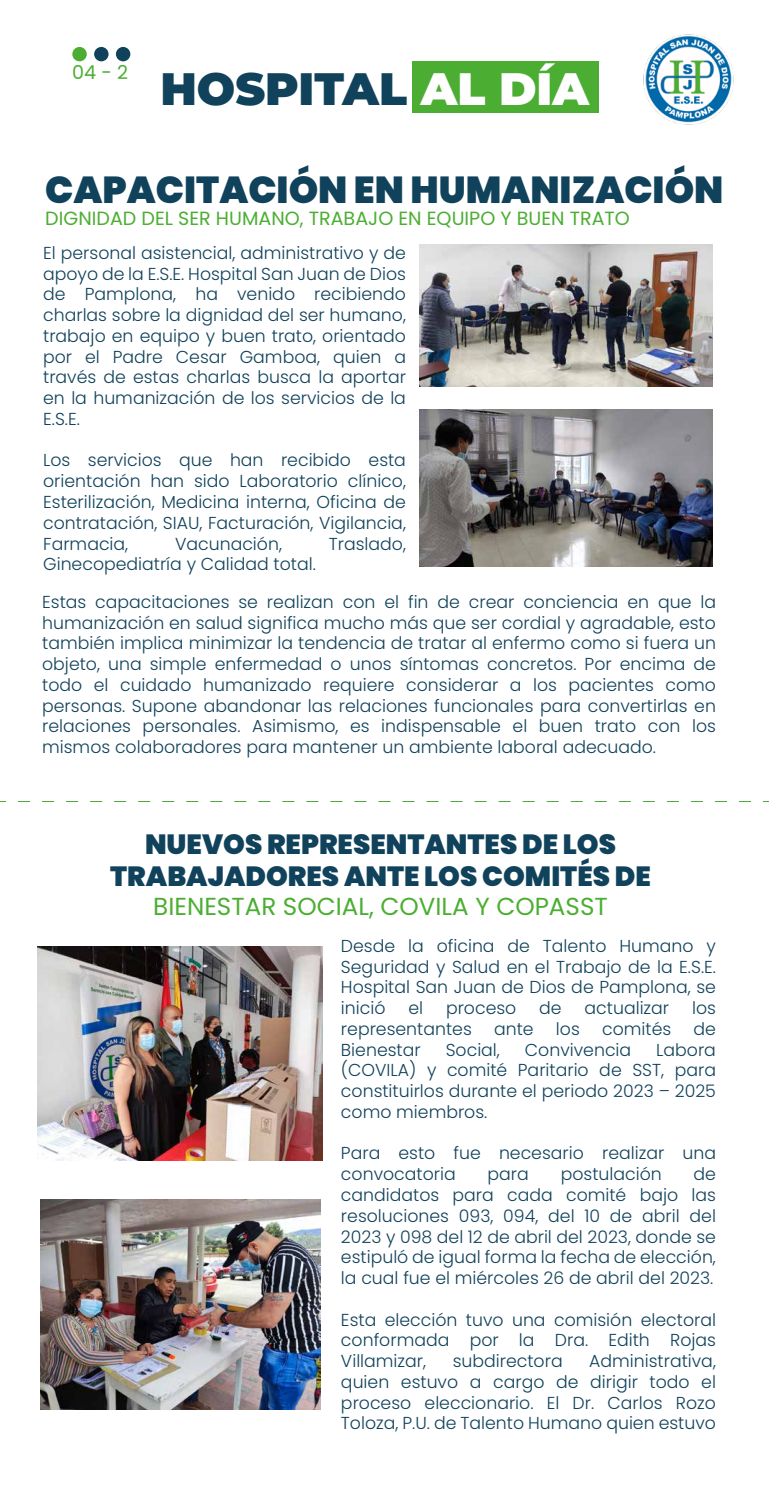
<style>
.page{position:relative;width:769px;height:1502px;background:#fff}
.page>*{position:absolute;margin:0;border:0;box-sizing:border-box;transform-origin:0 0}
.t1{font:900 45.4px "Montserrat";color:#11425b}
.t2{font:900 37.5px "Poppins";color:#11425b}
.t3{font:900 27.7px "Poppins";color:#11425b}
.t4{font:24.6px "Poppins";color:#4bae32}
.t5{font:19.1px "Poppins";color:#4bae32}
.t6{font:300 17.3px/20.8px "Poppins";color:#11425b;text-align:justify}
.s1{color:#fff}
</style>
<div class="page">
<div style="left:413px;top:61px;width:186px;height:51px;background:#4bae32"></div>
<div style="left:72px;top:47px;width:15px;height:14px;background:#4bae32;border-radius:50%"></div>
<div style="left:94px;top:47px;width:15px;height:14px;background:#11425b;border-radius:50%"></div>
<div style="left:116px;top:47px;width:14px;height:14px;background:#11425b;border-radius:50%"></div>
<img style="left:643px;top:34px;width:91px;height:91px">
<svg style="left:18px;top:801px;width:733px;height:1px"></svg>
<img style="left:419px;top:244px;width:294px;height:143px">
<img style="left:419px;top:410px;width:294px;height:157px">
<img style="left:40px;top:1199px;width:281px;height:211px">
<img style="left:37px;top:946px;width:286px;height:215px">
<p class="t5" style="left:72px;top:61px;width:57px">04 - 2</p>
<h1 class="t1" style="left:160px;top:54px;width:430px">HOSPITAL <span class="s1">AL DÍA</span></h1>
<h2 class="t2" style="left:45px;top:168px;width:680px">CAPACITACIÓN EN HUMANIZACIÓN</h2>
<p class="t5" style="left:45px;top:207px;width:586px">DIGNIDAD DEL SER HUMANO, TRABAJO EN EQUIPO Y BUEN TRATO</p>
<p class="t6" style="left:43px;top:242px;width:364px">El personal asistencial, administrativo y de apoyo de la E.S.E. Hospital San Juan de Dios de Pamplona, ha venido recibiendo charlas sobre la dignidad del ser humano, trabajo en equipo y buen trato, orientado por el Padre Cesar Gamboa, quien a través de estas charlas busca la aportar en la humanización de los servicios de la E.S.E.</p>
<p class="t6" style="left:43px;top:450px;width:364px">Los servicios que han recibido esta orientación han sido Laboratorio clínico, Esterilización, Medicina interna, Oficina de contratación, SIAU, Facturación, Vigilancia, Farmacia,</p>
<p class="t6" style="left:175px;top:533px;width:108px">Vacunación,</p>
<p class="t6" style="left:329px;top:533px;width:79px">Traslado,</p>
<p class="t6" style="left:43px;top:554px;width:274px">Ginecopediatría y Calidad total.</p>
<p class="t6" style="left:42px;top:591px;width:675px">Estas capacitaciones se realizan con el fin de crear conciencia en que la humanización en salud significa mucho más que ser cordial y agradable, esto también implica minimizar la tendencia de tratar al enfermo como si fuera un objeto, una simple enfermedad o unos síntomas concretos. Por encima de todo el cuidado humanizado requiere considerar a los pacientes como personas. Supone abandonar las relaciones funcionales para convertirlas en relaciones personales. Asimismo, es indispensable el buen trato con los mismos colaboradores para mantener un ambiente laboral adecuado.</p>
<h3 class="t3" style="left:145px;top:829px;width:472px">NUEVOS REPRESENTANTES DE LOS</h3>
<h3 class="t3" style="left:110px;top:860px;width:542px">TRABAJADORES ANTE LOS COMITÉS DE</h3>
<h3 class="t4" style="left:153px;top:892px;width:456px">BIENESTAR SOCIAL, COVILA Y COPASST</h3>
<p class="t6" style="left:341px;top:935px;width:377px">Desde la oficina de Talento Humano y Seguridad y Salud en el Trabajo de la E.S.E.<br>Hospital San Juan de Dios de Pamplona, se inició</p>
<p class="t6" style="left:408px;top:998px;width:16px">el</p>
<p class="t6" style="left:446px;top:998px;width:72px">proceso</p>
<p class="t6" style="left:539px;top:998px;width:24px">de</p>
<p class="t6" style="left:585px;top:998px;width:86px">actualizar</p>
<p class="t6" style="left:692px;top:998px;width:25px">los</p>
<p class="t6" style="left:341px;top:1019px;width:132px">representantes</p>
<p class="t6" style="left:494px;top:1019px;width:41px">ante</p>
<p class="t6" style="left:556px;top:1019px;width:25px">los</p>
<p class="t6" style="left:602px;top:1019px;width:71px">comités</p>
<p class="t6" style="left:694px;top:1019px;width:24px">de</p>
<p class="t6" style="left:341px;top:1039px;width:81px">Bienestar</p>
<p class="t6" style="left:446px;top:1039px;width:56px">Social,</p>
<p class="t6" style="left:525px;top:1039px;width:108px">Convivencia</p>
<p class="t6" style="left:341px;top:1039px;width:377px;text-indent:315px">Labora (COVILA) y comité Paritario de SST, para constituirlos durante el periodo 2023 – 2025 como miembros.</p>
<p class="t6" style="left:341px;top:1143px;width:377px">Para esto fue necesario realizar una convocatoria</p>
<p class="t6" style="left:488px;top:1164px;width:43px">para</p>
<p class="t6" style="left:561px;top:1164px;width:103px">postulación</p>
<p class="t6" style="left:341px;top:1164px;width:377px;text-indent:353px">de candidatos para cada comité bajo las resoluciones 093, 094, del 10 de abril del 2023 y 098 del 12 de abril del 2023, donde se estipuló de igual forma la fecha de elección, la cual fue el miércoles 26 de abril del 2023.</p>
<p class="t6" style="left:341px;top:1309px;width:377px">Esta elección tuvo una comisión electoral conformada por la Dra. Edith Rojas Villamizar,</p>
<p class="t6" style="left:341px;top:1351px;width:377px;text-indent:248px">Administrativa, quien estuvo a cargo de dirigir todo el proceso eleccionario. El Dr. Carlos Rozo Toloza, P.U. de Talento Humano quien estuvo</p>
<p class="t6" style="left:453px;top:1351px;width:111px">subdirectora</p>
</div>
